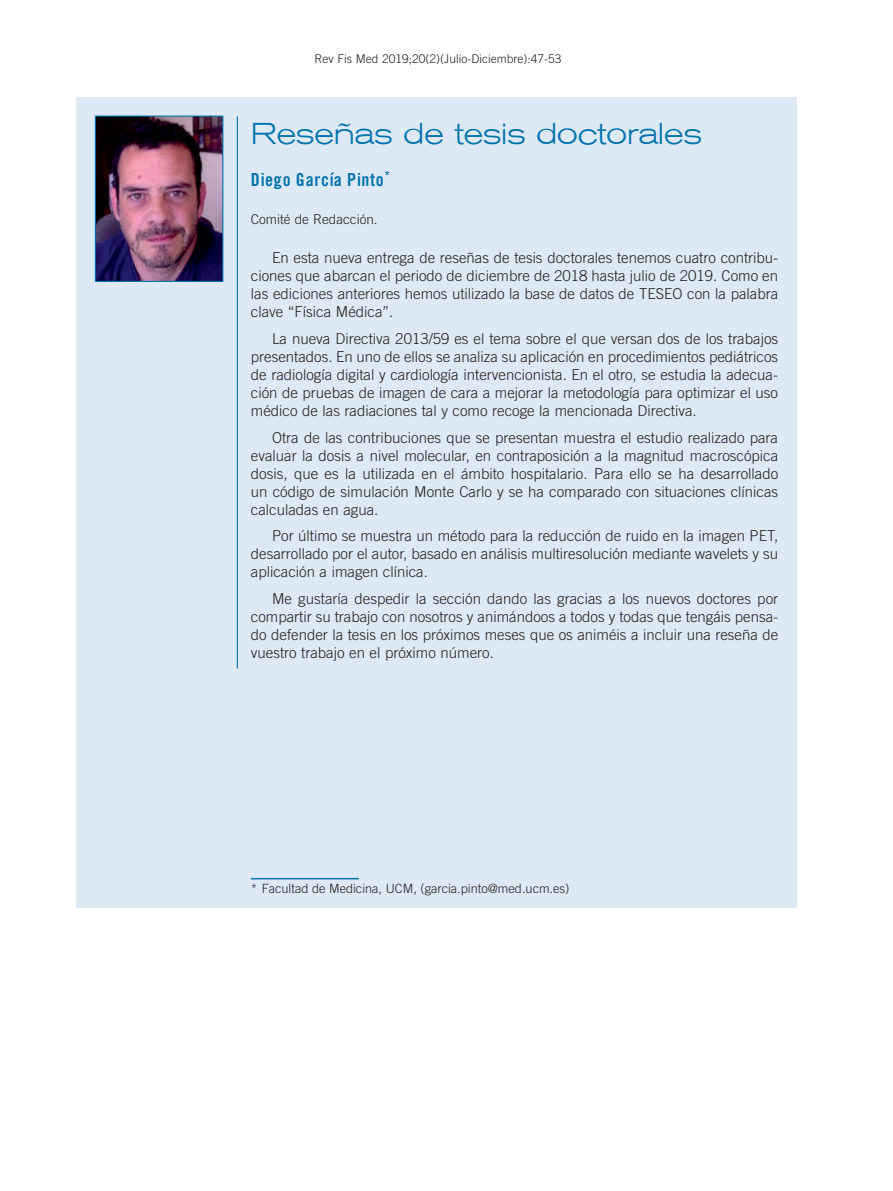
<style>
.page{position:relative;width:893px;height:1191px;background:#fff}
.page>*{position:absolute;margin:0;border:0;box-sizing:border-box;transform-origin:0 0}
.TITULO_ARTICULO{font:300 30px "Akzidenz Grot Ext BQ";letter-spacing:-.015em;color:#0073ae}
.AUTOR{font:18px "Trade Gothic Bold Cond Twenty 10";color:#0073ae}
.t1{font:300 15px/18px "Trade Gothic";color:#231f20;text-align:justify}
.CARGO_AUTORES_SIN_VI{font:300 13.5px "Trade Gothic";color:#231f20}
.footnote{font:300 12.75px "Trade Gothic";color:#231f20}
.t2{font:300 12px "Trade Gothic";color:#231f20}
</style>
<div class="page">
<div style="left:77px;top:98px;width:720px;height:810px;background:#dde9f4"></div>
<hr style="left:251px;top:878px;width:108px;height:1px;background:#0073ae">
<img style="left:97px;top:118px;width:124px;height:162px">
<div style="left:95px;top:116px;width:128px;height:166px;border:1px solid #0073ae"></div>
<hr style="left:237px;top:117px;width:1px;height:551px;background:#0073ae">
<p class="t2" style="left:314px;top:51px;width:249px">Rev Fis Med 2019;20(2)(Julio-Diciembre):47-53</p>
<p class="TITULO_ARTICULO" style="left:251px;top:116px;width:453px">Reseñas de tesis doctorales</p>
<p class="AUTOR" style="left:251px;top:169px;width:141px">Diego García Pinto<sup>*</sup></p>
<p class="CARGO_AUTORES_SIN_VI" style="left:251px;top:211px;width:128px">Comité de Redacción.</p>
<p class="t1" style="left:251px;top:249px;width:529px;text-indent:21px">En esta nueva entrega de reseñas de tesis doctorales tenemos cuatro contribu&shy;ciones que abarcan el periodo de diciembre de 2018 hasta julio de 2019. Como en las ediciones anteriores hemos utilizado la base de datos de TESEO con la palabra clave “Física Médica”.</p>
<p class="t1" style="left:251px;top:329px;width:529px;text-indent:21px">La nueva Directiva 2013/59 es el tema sobre el que versan dos de los trabajos presentados. En uno de ellos se analiza su aplicación en procedimientos pediátricos de radiología digital y cardiología intervencionista. En el otro, se estudia la adecua&shy;ción de pruebas de imagen de cara a mejorar la metodología para optimizar el uso médico de las radiaciones tal y como recoge la mencionada Directiva.</p>
<p class="t1" style="left:251px;top:428px;width:529px;text-indent:21px">Otra de las contribuciones que se presentan muestra el estudio realizado para evaluar la dosis a nivel molecular, en contraposición a la magnitud macroscópica dosis, que es la utilizada en el ámbito hospitalario. Para ello se ha desarrollado un código de simulación Monte Carlo y se ha comparado con situaciones clínicas calculadas en agua.</p>
<p class="t1" style="left:251px;top:526px;width:529px;text-indent:21px">Por último se muestra un método para la reducción de ruido en la imagen PET, desarrollado por el autor, basado en análisis multiresolución mediante wavelets y su aplicación a imagen clínica.</p>
<p class="t1" style="left:251px;top:589px;width:529px;text-indent:21px">Me gustaría despedir la sección dando las gracias a los nuevos doctores por compartir su trabajo con nosotros y animándoos a todos y todas que tengáis pensa&shy;do defender la tesis en los próximos meses que os animéis a incluir una reseña de vuestro trabajo en el próximo número.</p>
<p class="footnote" style="left:251px;top:881px;width:320px">* Facultad de Medicina, UCM, (garcia.pinto@med.ucm.es)</p>
</div>
